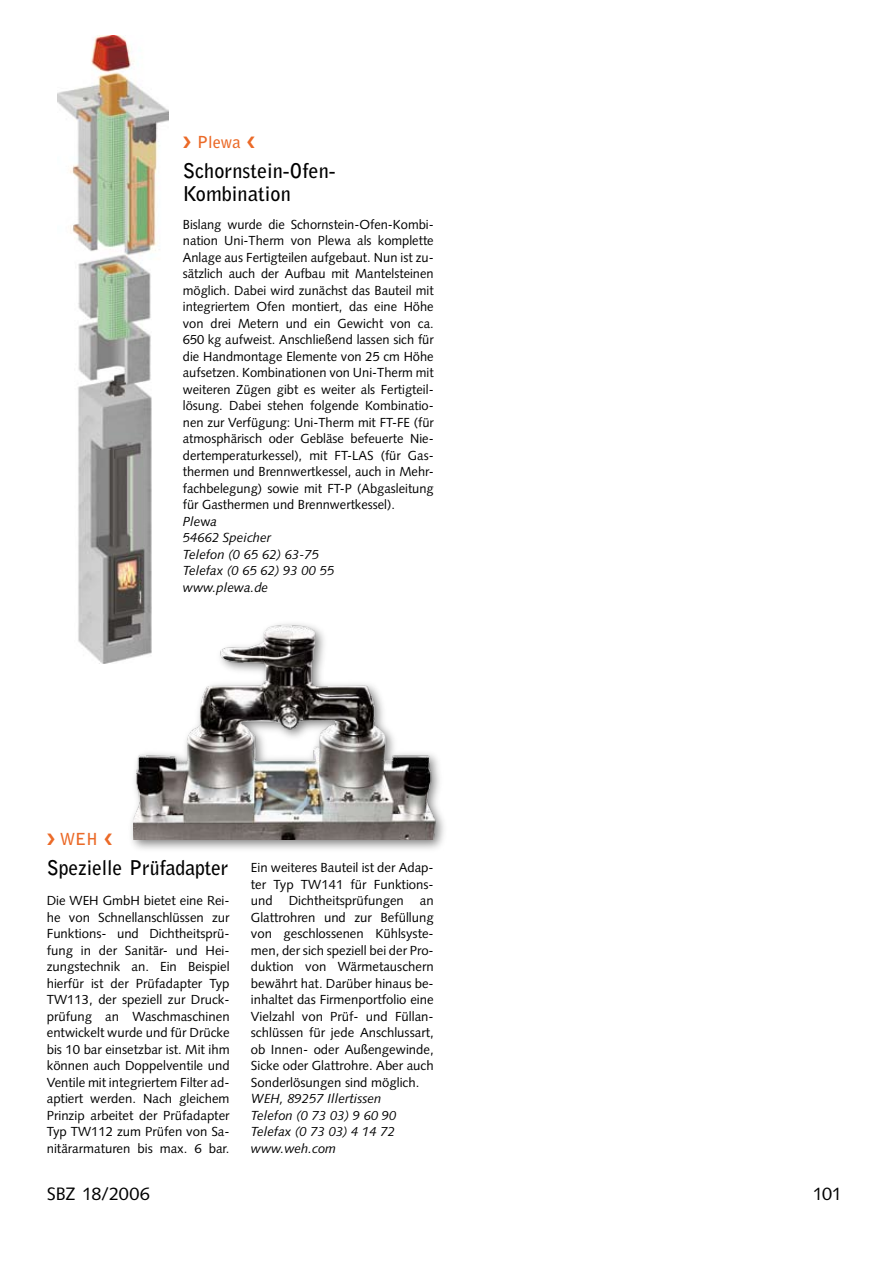
<style>
.page{position:relative;width:893px;height:1263px;background:#fff}
.page>*{position:absolute;margin:0;border:0;box-sizing:border-box;transform-origin:0 0}
.t1{font:700 20.25px/23.2px "Bell Gothic Std";color:#000}
.t2{font:18px "Syntax LT Std";letter-spacing:-.01em;color:#000}
.t3{font:700 16.5px "Bell Gothic Std";color:#eb6a28}
.t4{font:13.2px/16.5px "Syntax LT Std";color:#000;text-align:justify}
.t5{font:italic 13.2px/16.5px "Syntax LT Std";color:#000}
.s1{font-style:italic}
.s2{font-family:"Bell Gothic Std";font-weight:700;font-size:20.25px}
</style>
<div class="page">
<img style="left:57px;top:35px;width:112px;height:628px">
<div style="left:127px;top:618px;width:323px;height:236px;background:#000;opacity:.5"></div>
<img style="left:133px;top:618px;width:304px;height:221px">
<p class="t3" style="left:183px;top:132px;width:74px">❯ Plewa ❮</p>
<h1 class="t1" style="left:183px;top:159px;width:154px">Schornstein-Ofen-<br>Kombination</h1>
<p class="t4" style="left:183px;top:216px;width:252px;text-align:left">Bislang wurde die Schornstein-Ofen-Kombi&shy;nation Uni-Therm von Plewa als komplette Anlage aus Fertigteilen aufgebaut. Nun ist zu&shy;sätzlich auch der Aufbau mit Mantelsteinen möglich. Dabei wird zunächst das Bauteil mit integriertem Ofen montiert, das eine Höhe von drei Metern und ein Gewicht von ca.<br>650 kg aufweist. Anschließend lassen sich für die Handmontage Elemente von 25 cm Höhe aufsetzen. Kombinationen von Uni-Therm mit weiteren Zügen gibt es weiter als Fertigteil&shy;lösung. Dabei stehen folgende Kombinatio&shy;nen zur Verfügung: Uni-Therm mit FT-FE (für atmosphärisch oder Gebläse befeuerte Nie&shy;dertemperaturkessel), mit FT-LAS (für Gas&shy;thermen und Brennwertkessel, auch in Mehr&shy;fachbelegung) sowie mit FT-P (Abgasleitung für Gasthermen und Brennwertkessel).<br><span class="s1">Ple</span>w<span class="s1">a<br>54662 Speicher<br>Telefon (0 65 62) 63-75<br>Telefax (0 65 62) 93 00 55<br>www.plewa.de</span></p>
<p class="t3" style="left:47px;top:829px;width:67px">❯ WEH ❮</p>
<p class="t4" style="left:251px;top:859px;width:184px;text-indent:-204px"><span class="s2">Spezielle Prüfadapter</span> Ein weiteres Bauteil ist der Adap&shy;ter Typ TW141 für Funktions&shy;und Dichtheitsprüfungen an Glattrohren und zur Befüllung von geschlossenen Kühlsyste&shy;men, der sich speziell bei der Pro&shy;duktion von Wärmetauschern bewährt hat. Darüber hinaus be&shy;inhaltet das Firmenportfolio eine Vielzahl von Prüf- und Füllan&shy;schlüssen für jede Anschlussart, ob Innen- oder Außengewinde, Sicke oder Glattrohre. Aber auch Sonderlösungen sind möglich.</p>
<p class="t5" style="left:251px;top:1090px;width:147px">WEH, 89257 Illertissen<br>Telefon (0 73 03) 9 60 90<br>Telefax (0 73 03) 4 14 72 www.weh.com</p>
<p class="t4" style="left:47px;top:892px;width:184px">Die WEH GmbH bietet eine Rei&shy;he von Schnellanschlüssen zur Funktions- und Dichtheitsprü&shy;fung in der Sanitär- und Hei&shy;zungstechnik an. Ein Beispiel hierfür ist der Prüfadapter Typ TW113, der speziell zur Druck&shy;prüfung an Waschmaschinen entwickelt wurde und für Drücke bis 10 bar einsetzbar ist. Mit ihm können auch Doppelventile und Ventile mit integriertem Filter ad&shy;aptiert werden. Nach gleichem Prinzip arbeitet der Prüfadapter Typ TW112 zum Prüfen von Sa&shy;nitärarmaturen bis max. 6 bar.</p>
<h2 class="t2" style="left:47px;top:1183px;width:105px">SBZ 18/2006</h2>
<h2 class="t2" style="left:813px;top:1183px;width:31px">101</h2>
</div>
